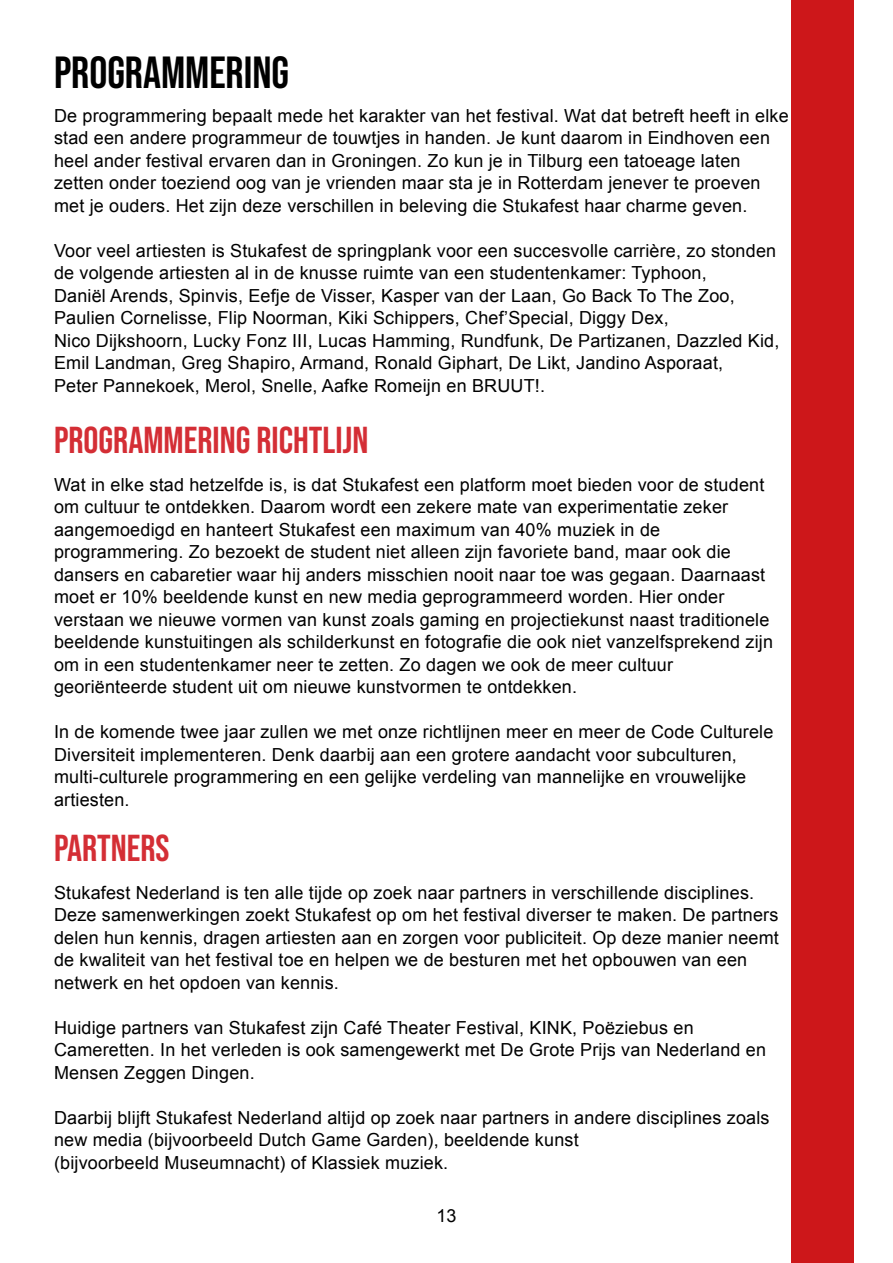
<style>
.page{position:relative;width:893px;height:1263px;background:#fff}
.page>*{position:absolute;margin:0;border:0;box-sizing:border-box;transform-origin:0 0}
.t1{font:45px "Bebas Neue";color:#000}
.t2{font:37.5px "Bebas Neue";color:#d42e35}
.t3{font:18px/22.5px "Arial";letter-spacing:.01em;color:#000}
</style>
<div class="page">
<div style="left:792px;top:0;width:62px;height:1263px;background:#cd171a"></div>
<h1 class="t1" style="left:54px;top:47px;width:237px">PROGRAMMERING</h1>
<p class="t3" style="left:54px;top:104px;width:736px">De programmering bepaalt mede het karakter van het festival. Wat dat betreft heeft in elke stad een andere programmeur de touwtjes in handen. Je kunt daarom in Eindhoven een heel ander festival ervaren dan in Groningen. Zo kun je in Tilburg een tatoeage laten zetten onder toeziend oog van je vrienden maar sta je in Rotterdam jenever te proeven met je ouders. Het zijn deze verschillen in beleving die Stukafest haar charme geven.</p>
<p class="t3" style="left:54px;top:239px;width:727px">Voor veel artiesten is Stukafest de springplank voor een succesvolle carrière, zo stonden de volgende artiesten al in de knusse ruimte van een studentenkamer: Typhoon,<br>Daniël Arends, Spinvis, Eefje de Visser, Kasper van der Laan, Go Back To The Zoo, Paulien Cornelisse, Flip Noorman, Kiki Schippers, Chef’Special, Diggy Dex,<br>Nico Dijkshoorn, Lucky Fonz III, Lucas Hamming, Rundfunk, De Partizanen, Dazzled Kid, Emil Landman, Greg Shapiro, Armand, Ronald Giphart, De Likt, Jandino Asporaat,<br>Peter Pannekoek, Merol, Snelle, Aafke Romeijn en BRUUT!.</p>
<h2 class="t2" style="left:54px;top:419px;width:316px">PROGRAMMERING RICHTLIJN</h2>
<p class="t3" style="left:54px;top:473px;width:721px">Wat in elke stad hetzelfde is, is dat Stukafest een platform moet bieden voor de student om cultuur te ontdekken. Daarom wordt een zekere mate van experimentatie zeker aangemoedigd en hanteert Stukafest een maximum van 40% muziek in de programmering. Zo bezoekt de student niet alleen zijn favoriete band, maar ook die dansers en cabaretier waar hij anders misschien nooit naar toe was gegaan. Daarnaast moet er 10% beeldende kunst en new media geprogrammeerd worden. Hier onder verstaan we nieuwe vormen van kunst zoals gaming en projectiekunst naast traditionele beeldende kunstuitingen als schilderkunst en fotografie die ook niet vanzelfsprekend zijn om in een studentenkamer neer te zetten. Zo dagen we ook de meer cultuur georiënteerde student uit om nieuwe kunstvormen te ontdekken.</p>
<p class="t3" style="left:54px;top:721px;width:721px">In de komende twee jaar zullen we met onze richtlijnen meer en meer de Code Culturele Diversiteit implementeren. Denk daarbij aan een grotere aandacht voor subculturen, multi-culturele programmering en een gelijke verdeling van mannelijke en vrouwelijke artiesten.</p>
<h2 class="t2" style="left:54px;top:827px;width:117px">PARTNERS</h2>
<p class="t3" style="left:54px;top:881px;width:726px">Stukafest Nederland is ten alle tijde op zoek naar partners in verschillende disciplines.<br>Deze samenwerkingen zoekt Stukafest op om het festival diverser te maken. De partners delen hun kennis, dragen artiesten aan en zorgen voor publiciteit. Op deze manier neemt de kwaliteit van het festival toe en helpen we de besturen met het opbouwen van een netwerk en het opdoen van kennis.</p>
<p class="t3" style="left:54px;top:1016px;width:714px">Huidige partners van Stukafest zijn Café Theater Festival, KINK, Poëziebus en<br>Cameretten. In het verleden is ook samengewerkt met De Grote Prijs van Nederland en<br>Mensen Zeggen Dingen.</p>
<p class="t3" style="left:54px;top:1106px;width:717px">Daarbij blijft Stukafest Nederland altijd op zoek naar partners in andere disciplines zoals new media (bijvoorbeeld Dutch Game Garden), beeldende kunst<br>(bijvoorbeeld Museumnacht) of Klassiek muziek.</p>
<p class="t3" style="left:436px;top:1205px;width:22px">13</p>
</div>
